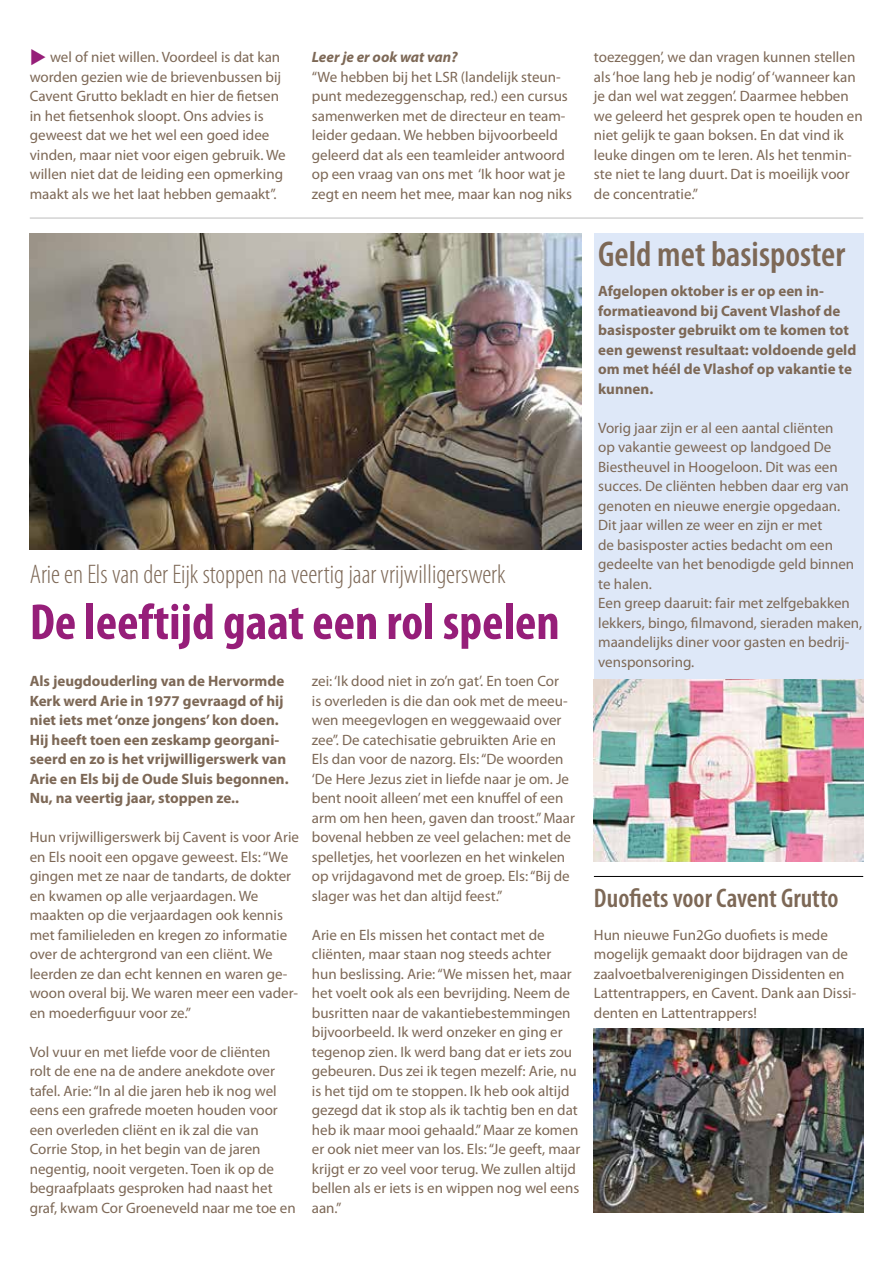
<style>
.page{position:relative;width:893px;height:1263px;background:#fff}
.page>*{position:absolute;margin:0;border:0;box-sizing:border-box;transform-origin:0 0}
.t1{font:700 condensed 51px "Myriad Pro";color:#961e79}
.t2{font:600 condensed 36px "Myriad Pro";color:#7d6856}
.t3{font:300 condensed 27px "Myriad Pro";color:#7d6856}
.t4{font:600 condensed 27px "Myriad Pro";color:#7d6856}
.t5{font:15px/19.5px "Myriad Pro";color:#7d6856}
.t6{font:700 15px/19.5px "Myriad Pro";color:#7d6856}
.t7{font:italic 700 15px "Myriad Pro";color:#7d6856}
.s1{color:#961e79}
</style>
<div class="page">
<div style="left:594px;top:233px;width:269px;height:467px;background:#dee8f8"></div>
<img style="left:594px;top:680px;width:269px;height:182px">
<img style="left:594px;top:1029px;width:269px;height:184px">
<img style="left:30px;top:233px;width:551px;height:317px">
<hr style="left:30px;top:218px;width:833px;height:1px;background:#000">
<hr style="left:594px;top:876px;width:269px;height:1px;background:#000">
<p class="t5" style="left:30px;top:48px;width:258px"><span class="s1">◆</span> wel of niet willen. Voordeel is dat kan worden gezien wie de brievenbussen bij Cavent Grutto bekladt en hier de fietsen in het fietsenhok sloopt. Ons advies is geweest dat we het wel een goed idee vinden, maar niet voor eigen gebruik. We willen niet dat de leiding een opmerking maakt als we het laat hebben gemaakt”.</p>
<p class="t7" style="left:312px;top:49px;width:148px">Leer je er ook wat van?</p>
<p class="t5" style="left:312px;top:67px;width:262px">“We hebben bij het LSR (landelijk steun&shy;punt medezeggenschap, red.) een cursus samenwerken met de directeur en team&shy;leider gedaan. We hebben bijvoorbeeld geleerd dat als een teamleider antwoord op een vraag van ons met ‘Ik hoor wat je zegt en neem het mee, maar kan nog niks</p>
<p class="t5" style="left:594px;top:48px;width:270px">toezeggen’, we dan vragen kunnen stellen als ‘hoe lang heb je nodig’ of ‘wanneer kan je dan wel wat zeggen’. Daarmee hebben we geleerd het gesprek open te houden en niet gelijk te gaan boksen. En dat vind ik leuke dingen om te leren. Als het tenmin&shy;ste niet te lang duurt. Dat is moeilijk voor de concentratie.”</p>
<h3 class="t3" style="left:30px;top:560px;width:477px">Arie en Els van der Eijk stoppen na veertig jaar vrijwilligerswerk</h3>
<h1 class="t1" style="left:30px;top:594px;width:531px">De leeftijd gaat een rol spelen</h1>
<p class="t6" style="left:30px;top:671px;width:260px">Als jeugdouderling van de Hervormde Kerk werd Arie in 1977 gevraagd of hij niet iets met ‘onze jongens’ kon doen.<br>Hij heeft toen een zeskamp georgani&shy;seerd en zo is het vrijwilligerswerk van Arie en Els bij de Oude Sluis begonnen.<br>Nu, na veertig jaar, stoppen ze..</p>
<p class="t5" style="left:30px;top:828px;width:271px">Hun vrijwilligerswerk bij Cavent is voor Arie en Els nooit een opgave geweest. Els: “We gingen met ze naar de tandarts, de dokter en kwamen op alle verjaardagen. We maakten op die verjaardagen ook kennis met familieleden en kregen zo informatie over de achtergrond van een cliënt. We leerden ze dan echt kennen en waren ge&shy;woon overal bij. We waren meer een vader&shy;en moederfiguur voor ze.”</p>
<p class="t5" style="left:30px;top:1042px;width:268px">Vol vuur en met liefde voor de cliënten rolt de ene na de andere anekdote over tafel. Arie:“In al die jaren heb ik nog wel eens een grafrede moeten houden voor een overleden cliënt en ik zal die van Corrie Stop, in het begin van de jaren negentig, nooit vergeten. Toen ik op de begraafplaats gesproken had naast het graf, kwam Cor Groeneveld naar me toe en</p>
<p class="t5" style="left:312px;top:672px;width:265px">zei: ‘Ik dood niet in zo’n gat’. En toen Cor<br>is overleden is die dan ook met de meeu&shy;wen meegevlogen en weggewaaid over zee”. De catechisatie gebruikten Arie en Els dan voor de nazorg. Els: “De woorden ‘De Here Jezus ziet in liefde naar je om. Je bent nooit alleen’ met een knuffel of een arm om hen heen, gaven dan troost.” Maar bovenal hebben ze veel gelachen: met de spelletjes, het voorlezen en het winkelen op vrijdagavond met de groep. Els: “Bij de slager was het dan altijd feest.”</p>
<p class="t5" style="left:312px;top:925px;width:270px">Arie en Els missen het contact met de cliënten, maar staan nog steeds achter<br>hun beslissing. Arie: “We missen het, maar het voelt ook als een bevrijding. Neem de busritten naar de vakantiebestemmingen bijvoorbeeld. Ik werd onzeker en ging er tegenop zien. Ik werd bang dat er iets zou gebeuren. Dus zei ik tegen mezelf: Arie, nu is het tijd om te stoppen. Ik heb ook altijd gezegd dat ik stop als ik tachtig ben en dat heb ik maar mooi gehaald.”Maar ze komen er ook niet meer van los. Els: “Je geeft, maar krijgt er zo veel voor terug. We zullen altijd bellen als er iets is en wippen nog wel eens aan.”</p>
<h2 class="t2" style="left:598px;top:235px;width:249px">Geld met basisposter</h2>
<p class="t6" style="left:598px;top:281px;width:260px">Afgelopen oktober is er op een in&shy;formatieavond bij Cavent Vlashof de basisposter gebruikt om te komen tot een gewenst resultaat: voldoende geld om met héél de Vlashof op vakantie te kunnen.</p>
<p class="t5" style="left:598px;top:418px;width:266px">Vorig jaar zijn er al een aantal cliënten<br>op vakantie geweest op landgoed De Biestheuvel in Hoogeloon. Dit was een succes. De cliënten hebben daar erg van genoten en nieuwe energie opgedaan.<br>Dit jaar willen ze weer en zijn er met<br>de basisposter acties bedacht om een gedeelte van het benodigde geld binnen te halen.<br>Een greep daaruit: fair met zelfgebakken lekkers, bingo, filmavond, sieraden maken, maandelijks diner voor gasten en bedrij&shy;vensponsoring.</p>
<h3 class="t4" style="left:594px;top:883px;width:246px">Duofiets voor Cavent Grutto</h3>
<p class="t5" style="left:594px;top:925px;width:264px">Hun nieuwe Fun2Go duofiets is mede mogelijk gemaakt door bijdragen van de zaalvoetbalverenigingen Dissidenten en Lattentrappers, en Cavent. Dank aan Dissi&shy;denten en Lattentrappers!</p>
</div>
